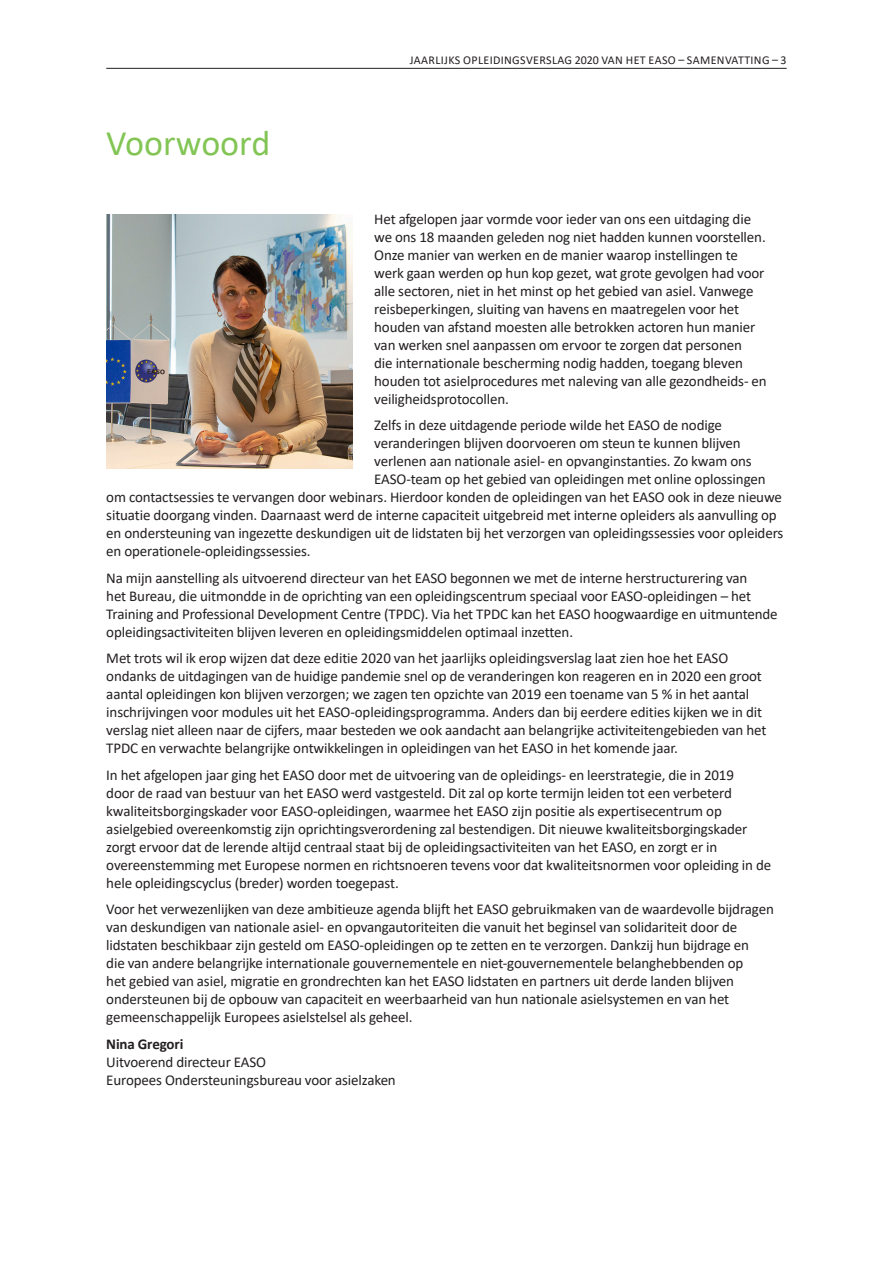
<style>
.page{position:relative;width:893px;height:1263px;background:#fff}
.page>*{position:absolute;margin:0;border:0;box-sizing:border-box;transform-origin:0 0}
.title_1{font:36px "Calibri";color:#83c555}
.body{font:15px/18px "Calibri";letter-spacing:-.01em;color:#231f20}
.t1{font:12px "Calibri";letter-spacing:.03em;color:#231f20}
.s1{font-weight:700}
</style>
<div class="page">
<hr style="left:106px;top:68px;width:681px;height:1px;background:#231f20">
<img style="left:106px;top:215px;width:247px;height:254px">
<p class="title_1" style="left:106px;top:118px;width:165px">Voorwoord</p>
<p class="t1" style="left:410px;top:51px;width:378px">JAARLIJKS OPLEIDINGSVERSLAG 2020 VAN HET EASO – SAMENVATTING – 3</p>
<p class="body" style="left:374px;top:209px;width:394px">Het afgelopen jaar vormde voor ieder van ons een uitdaging die we ons 18 maanden geleden nog niet hadden kunnen voorstellen.<br>Onze manier van werken en de manier waarop instellingen te werk gaan werden op hun kop gezet, wat grote gevolgen had voor alle sectoren, niet in het minst op het gebied van asiel. Vanwege reisbeperkingen, sluiting van havens en maatregelen voor het houden van afstand moesten alle betrokken actoren hun manier van werken snel aanpassen om ervoor te zorgen dat personen<br>die internationale bescherming nodig hadden, toegang bleven houden tot asielprocedures met naleving van alle gezondheids- en veiligheidsprotocollen.</p>
<p class="body" style="left:374px;top:416px;width:349px">Zelfs in deze uitdagende periode wilde het EASO de nodige</p>
<p class="body" style="left:374px;top:434px;width:368px">veranderingen blijven doorvoeren om steun te kunnen blijven</p>
<p class="body" style="left:374px;top:452px;width:379px">verlenen aan nationale asiel- en opvanginstanties. Zo kwam ons</p>
<p class="body" style="left:374px;top:470px;width:393px">EASO-team op het gebied van opleidingen met online oplossingen</p>
<p class="body" style="left:106px;top:488px;width:677px">om contactsessies te vervangen door webinars. Hierdoor konden de opleidingen van het EASO ook in deze nieuwe</p>
<p class="body" style="left:106px;top:506px;width:672px">situatie doorgang vinden. Daarnaast werd de interne capaciteit uitgebreid met interne opleiders als aanvulling op</p>
<p class="body" style="left:106px;top:524px;width:679px">en ondersteuning van ingezette deskundigen uit de lidstaten bij het verzorgen van opleidingssessies voor opleiders</p>
<p class="body" style="left:106px;top:542px;width:206px">en operationele-opleidingssessies.</p>
<p class="body" style="left:106px;top:568px;width:673px">Na mijn aanstelling als uitvoerend directeur van het EASO begonnen we met de interne herstructurering van<br>het Bureau, die uitmondde in de oprichting van een opleidingscentrum speciaal voor EASO-opleidingen – het Training and Professional Development Centre (TPDC). Via het TPDC kan het EASO hoogwaardige en uitmuntende opleidingsactiviteiten blijven leveren en opleidingsmiddelen optimaal inzetten.</p>
<p class="body" style="left:106px;top:649px;width:662px">Met trots wil ik erop wijzen dat deze editie 2020 van het jaarlijks opleidingsverslag laat zien hoe het EASO ondanks de uitdagingen van de huidige pandemie snel op de veranderingen kon reageren en in 2020 een groot aantal opleidingen kon blijven verzorgen; we zagen ten opzichte van 2019 een toename van 5 % in het aantal inschrijvingen voor modules uit het EASO-opleidingsprogramma. Anders dan bij eerdere edities kijken we in dit verslag niet alleen naar de cijfers, maar besteden we ook aandacht aan belangrijke activiteitengebieden van het TPDC en verwachte belangrijke ontwikkelingen in opleidingen van het EASO in het komende jaar.</p>
<p class="body" style="left:106px;top:765px;width:666px">In het afgelopen jaar ging het EASO door met de uitvoering van de opleidings- en leerstrategie, die in 2019<br>door de raad van bestuur van het EASO werd vastgesteld. Dit zal op korte termijn leiden tot een verbeterd kwaliteitsborgingskader voor EASO-opleidingen, waarmee het EASO zijn positie als expertisecentrum op asielgebied overeenkomstig zijn oprichtingsverordening zal bestendigen. Dit nieuwe kwaliteitsborgingskader zorgt ervoor dat de lerende altijd centraal staat bij de opleidingsactiviteiten van het EASO, en zorgt er in overeenstemming met Europese normen en richtsnoeren tevens voor dat kwaliteitsnormen voor opleiding in de hele opleidingscyclus (breder) worden toegepast.</p>
<p class="body" style="left:106px;top:900px;width:669px">Voor het verwezenlijken van deze ambitieuze agenda blijft het EASO gebruikmaken van de waardevolle bijdragen van deskundigen van nationale asiel- en opvangautoriteiten die vanuit het beginsel van solidariteit door de lidstaten beschikbaar zijn gesteld om EASO-opleidingen op te zetten en te verzorgen. Dankzij hun bijdrage en<br>die van andere belangrijke internationale gouvernementele en niet-gouvernementele belanghebbenden op<br>het gebied van asiel, migratie en grondrechten kan het EASO lidstaten en partners uit derde landen blijven ondersteunen bij de opbouw van capaciteit en weerbaarheid van hun nationale asielsystemen en van het gemeenschappelijk Europees asielstelsel als geheel.</p>
<p class="body" style="left:106px;top:1034px;width:291px"><span class="s1">Nina Gregori<br></span>Uitvoerend directeur EASO<br>Europees Ondersteuningsbureau voor asielzaken</p>
</div>
